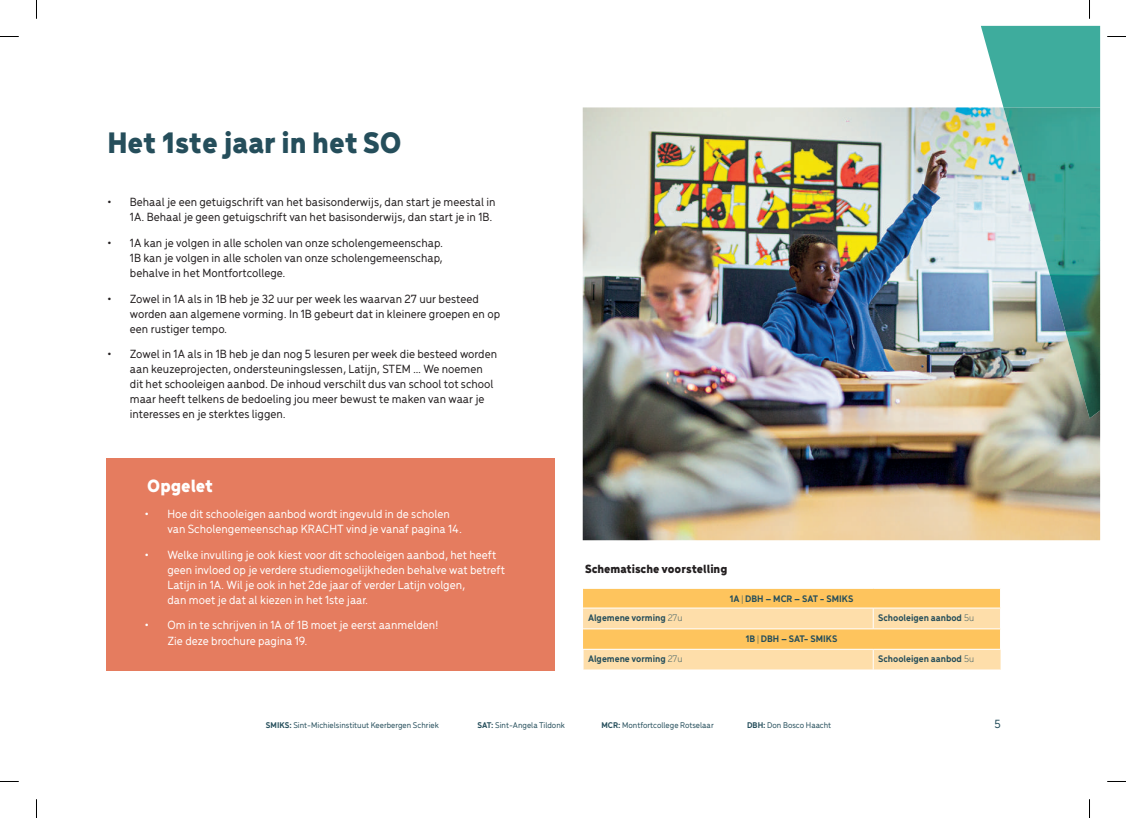
<style>
.page{position:relative;width:1126px;height:818px;background:#fff}
.page>*{position:absolute;margin:0;border:0;box-sizing:border-box;transform-origin:0 0}
.t1{font:900 31.25px "Menca";color:#254e5b}
.t2{font:900 18.75px "Menca";color:#fff}
.t3{font:500 12.5px/15px "Menca";color:#231f20}
.t4{font:500 12.5px/15px "Menca";color:#fff}
.t5{font:900 12.5px "Menca";color:#231f20}
.t6{font:500 12.5px "Menca";color:#254e5b}
.t7{font:700 10px "Menca";color:#254e5b}
.t8{font:500 8.75px "Menca";color:#254e5b}
.s1{font-family:"Arbotek";font-weight:300}
.s2{font-weight:300}
.s3{font-weight:700}
</style>
<div class="page">
<div style="left:106px;top:458px;width:448px;height:212px;background:#e57c5f"></div>
<svg style="left:583px;top:588px;width:418px;height:81px;background:#fed38a"></svg>
<img style="left:582px;top:107px;width:517px;height:433px">
<svg style="left:981px;top:26px;width:118px;height:81px;background:#50b4a6"></svg>
<img style="left:1003px;top:107px;width:96px;height:134px">
<img style="left:1040px;top:240px;width:59px;height:134px">
<img style="left:1077px;top:373px;width:22px;height:45px">
<svg style="left:0;top:36px;width:19px;height:1px"></svg>
<svg style="left:1107px;top:36px;width:18px;height:1px"></svg>
<svg style="left:36px;top:0;width:1px;height:19px"></svg>
<svg style="left:36px;top:799px;width:1px;height:18px"></svg>
<svg style="left:1089px;top:0;width:1px;height:19px"></svg>
<svg style="left:1089px;top:799px;width:1px;height:18px"></svg>
<h1 class="t1" style="left:107px;top:121px;width:296px">Het 1ste jaar in het SO</h1>
<p class="t3" style="left:107px;top:194px;width:389px;text-align:right">• Behaal je een getuigschrift van het basisonderwijs, dan start je meestal in<br>1A. Behaal je geen getuigschrift van het basisonderwijs, dan start je in 1B.</p>
<p class="t3" style="left:130px;top:234px;width:314px;text-align:justify;text-indent:-22px">• 1A kan je volgen in alle scholen van onze scholengemeenschap.<br>1B kan je volgen in alle scholen van onze scholengemeenschap, behalve in het Montfortcollege.</p>
<p class="t3" style="left:130px;top:290px;width:372px;text-indent:-22px">• Zowel in 1A als in 1B heb je 32 uur per week les waarvan 27 uur besteed worden aan algemene vorming. In 1B gebeurt dat in kleinere groepen en op een rustiger tempo.</p>
<p class="t3" style="left:130px;top:346px;width:369px;text-indent:-22px">• Zowel in 1A als in 1B heb je dan nog 5 lesuren per week die besteed worden aan keuzeprojecten, ondersteuningslessen, Latijn, STEM … We noemen dit het schooleigen aanbod. De inhoud verschilt dus van school tot school maar heeft telkens de bedoeling jou meer bewust te maken van waar je interesses en je sterktes liggen.</p>
<h2 class="t2" style="left:147px;top:472px;width:67px">Opgelet</h2>
<p class="t4" style="left:167px;top:505px;width:296px;text-indent:-22px">• Hoe dit schooleigen aanbod wordt ingevuld in de scholen van Scholengemeenschap KRACHT vind je vanaf pagina 14.</p>
<p class="t4" style="left:167px;top:546px;width:339px;text-indent:-22px">• Welke invulling je ook kiest voor dit schooleigen aanbod, het heeft geen invloed op je verdere studiemogelijkheden behalve wat betreft Latijn in 1A. Wil je ook in het 2de jaar of verder Latijn volgen,<br>dan moet je dat al kiezen in het 1ste jaar.</p>
<p class="t4" style="left:167px;top:616px;width:272px;text-indent:-22px">• Om in te schrijven in 1A of 1B moet je eerst aanmelden!<br>Zie deze brochure pagina 19.</p>
<p class="t5" style="left:585px;top:559px;width:144px">Schematische voorstelling</p>
<p class="t7" style="left:729px;top:591px;width:125px">1A <span class="s1">|</span> DBH – MCR – SAT - SMIKS</p>
<p class="t7" style="left:588px;top:610px;width:96px">Algemene vorming <span class="s2">27u</span></p>
<p class="t7" style="left:878px;top:610px;width:97px">Schooleigen aanbod <span class="s2">5u</span></p>
<p class="t7" style="left:745px;top:631px;width:93px">1B <span class="s1">|</span> DBH – SAT- SMIKS</p>
<p class="t7" style="left:588px;top:651px;width:96px">Algemene vorming <span class="s2">27u</span></p>
<p class="t7" style="left:878px;top:651px;width:97px">Schooleigen aanbod <span class="s2">5u</span></p>
<p class="t8" style="left:266px;top:719px;width:174px"><span class="s3">SMIKS:</span> Sint-Michielsinstituut Keerbergen Schriek</p>
<p class="t8" style="left:477px;top:719px;width:89px"><span class="s3">SAT:</span> Sint-Angela Tildonk</p>
<p class="t8" style="left:601px;top:719px;width:114px"><span class="s3">MCR:</span> Montfortcollege Rotselaar</p>
<p class="t8" style="left:747px;top:719px;width:86px"><span class="s3">DBH:</span> Don Bosco Haacht</p>
<p class="t6" style="left:994px;top:715px;width:8px">5</p>
</div>
